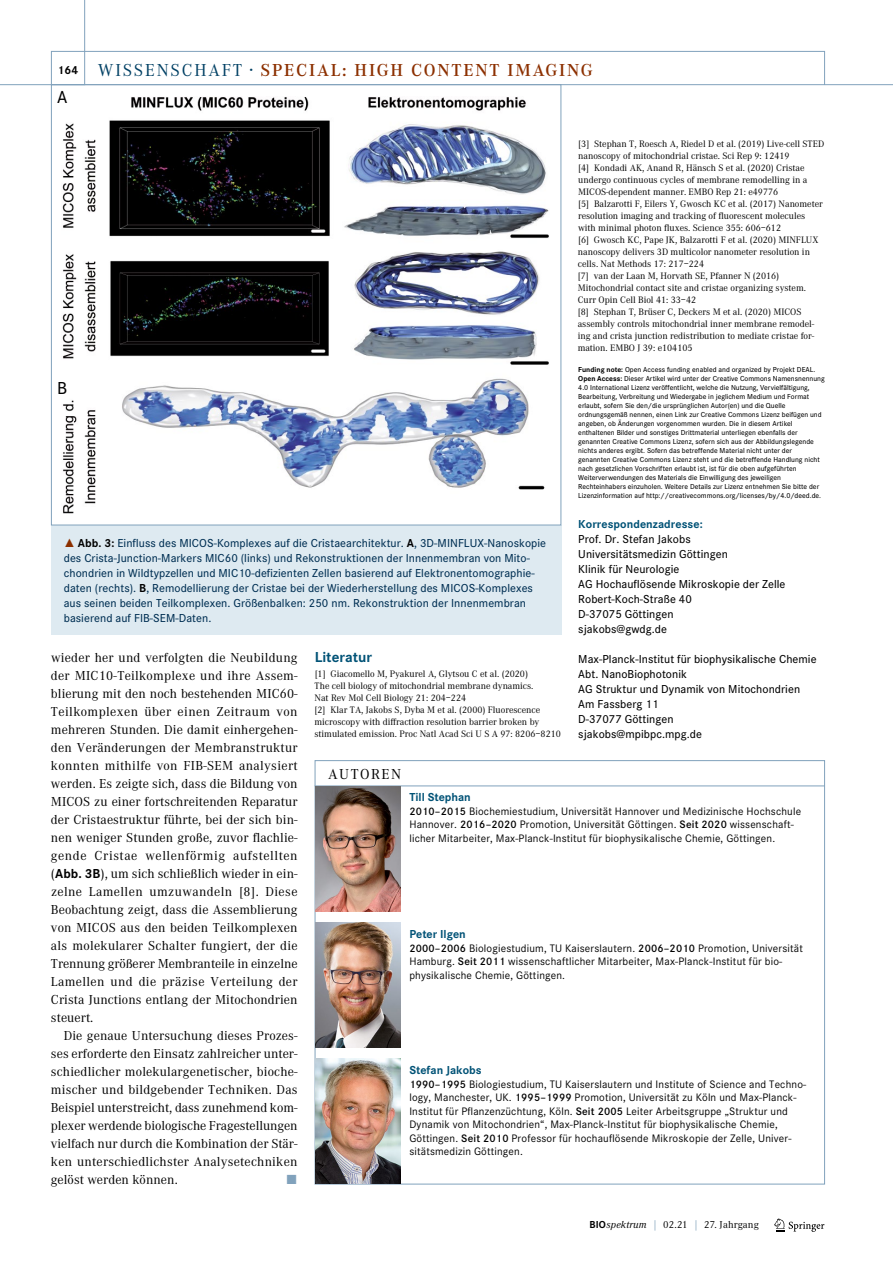
<style>
.page{position:relative;width:893px;height:1263px;background:#fff}
.page>*{position:absolute;margin:0;border:0;box-sizing:border-box;transform-origin:0 0}
.t1{font:18px "Corporate A";letter-spacing:.1em;color:#004064}
.t2{font:600 18px "Corporate A";color:#8c3000}
.t3{font:500 18px "Corporate S";color:#000}
.t4{font:700 15px "Corporate S";color:#005276}
.t5{font:15px "Corporate A";letter-spacing:.095em;color:#000}
.t6{font:13.5px/18px "Corporate A";letter-spacing:.005em;color:#000;text-align:justify}
.t7{font:13.5px "The Sans Expert";color:#81a2bc}
.t8{font:500 12px/15px "Corporate S";letter-spacing:.005em;color:#002f53}
.t9{font:500 12px/15px "Corporate S";letter-spacing:.005em;color:#000}
.t10{font:700 12px "Corporate S";color:#005276}
.t11{font:11.25px/13.5px "Corporate S";letter-spacing:.015em;color:#000}
.t12{font:10.5px "Corporate A";letter-spacing:.015em;color:#000}
.t13{font:9.75px/12px "Corporate A";color:#000}
.t14{font:500 7.5px/9px "Corporate S";color:#000}
.s1{font-family:"Corporate S";font-weight:700;font-size:12px;color:#000}
.s2{font-weight:600;color:#8c3000}
.s3{font-weight:700}
.s4{font-family:"The Sans Expert";font-weight:400;color:#8c3000}
.s5{font-weight:700;color:#000}
.s6{font-family:"Corporate S";font-weight:700}
.s7{font-weight:600}
.s8{font-style:italic}
.s9{color:#628caa}
</style>
<div class="page">
<svg style="left:774px;top:1218px;width:50px;height:14px"></svg>
<div style="left:51px;top:525px;width:510px;height:110px;background:#deeaf1"></div>
<img style="left:62px;top:97px;width:487px;height:417px">
<hr style="left:315px;top:785px;width:510px;height:1px;background:#81a2bc">
<img style="left:315px;top:786px;width:85px;height:126px">
<img style="left:315px;top:922px;width:85px;height:126px">
<img style="left:315px;top:1058px;width:85px;height:126px">
<svg style="left:0;top:0;width:85px;height:85px"></svg>
<div style="left:51px;top:51px;width:774px;height:34px;border:1px solid #81a2bc"></div>
<hr style="left:825px;top:84px;width:68px;height:1px;background:#81a2bc">
<h1 class="t1" style="left:58px;top:60px;width:324px"><span class="s1">164</span> WISSENSCHAFT · <span class="s2">SPECIAL: HIGH</span></h1>
<h1 class="t2" style="left:411px;top:60px;width:27px">CONTENT</h1>
<h1 class="t2" style="left:508px;top:60px;width:22px">IMAGING</h1>
<h1 class="t3" style="left:57px;top:87px;width:12px">A</h1>
<p class="t13" style="left:578px;top:138px;width:248px">[3] Stephan T, Roesch A, Riedel D et al. (2019) Live-cell STED nanoscopy of mitochondrial cristae. Sci Rep 9: 12419<br>[4] Kondadi AK, Anand R, Hänsch S et al. (2020) Cristae undergo continuous cycles of membrane remodelling in a MICOS-dependent manner. EMBO Rep 21: e49776<br>[5] Balzarotti F, Eilers Y, Gwosch KC et al. (2017) Nanometer resolution imaging and tracking of fluorescent molecules with minimal photon fluxes. Science 355: 606–612<br>[6] Gwosch KC, Pape JK, Balzarotti F et al. (2020) MINFLUX nanoscopy delivers 3D multicolor nanometer resolution in cells. Nat Methods 17: 217–224<br>[7] van der Laan M, Horvath SE, Pfanner N (2016)<br>Mitochondrial contact site and cristae organizing system.<br>Curr Opin Cell Biol 41: 33–42<br>[8] Stephan T, Brüser C, Deckers M et al. (2020) MICOS assembly controls mitochondrial inner membrane remodel&shy;ing and crista junction redistribution to mediate cristae for&shy;mation. EMBO J 39: e104105</p>
<p class="t14" style="left:578px;top:365px;width:248px"><span class="s3">Funding note:</span> Open Access funding enabled and organized by Projekt DEAL.<br><span class="s3">Open Access:</span> Dieser Artikel wird unter der Creative Commons Namensnennung 4.0 International Lizenz veröffentlicht, welche die Nutzung, Vervielfältigung, Bearbeitung, Verbreitung und Wiedergabe in jeglichem Medium und Format erlaubt, sofern Sie den/die ursprünglichen Autor(en) und die Quelle ordnungsgemäß nennen, einen Link zur Creative Commons Lizenz beifügen und angeben, ob Änderungen vorgenommen wurden. Die in diesem Artikel enthaltenen Bilder und sonstiges Drittmaterial unterliegen ebenfalls der genannten Creative Commons Lizenz, sofern sich aus der Abbildungslegende nichts anderes ergibt. Sofern das betreffende Material nicht unter der genannten Creative Commons Lizenz steht und die betreffende Handlung nicht nach gesetzlichen Vorschriften erlaubt ist, ist für die oben aufgeführten Weiterverwendungen des Materials die Einwilligung des jeweiligen Rechteinhabers einzuholen. Weitere Details zur Lizenz entnehmen Sie bitte der Lizenzinformation auf http://creativecommons.org/licenses/by/4.0/deed.de.</p>
<p class="t10" style="left:578px;top:517px;width:126px">Korrespondenzadresse:</p>
<p class="t9" style="left:578px;top:531px;width:209px">Prof. Dr. Stefan Jakobs<br>Universitätsmedizin Göttingen<br>Klinik für Neurologie<br>AG Hochauflösende Mikroskopie der Zelle<br>Robert-Koch-Straße 40<br>D-37075 Göttingen<br>sjakobs@gwdg.de</p>
<p class="t9" style="left:578px;top:651px;width:240px">Max-Planck-Institut für biophysikalische Chemie<br>Abt. NanoBiophotonik<br>AG Struktur und Dynamik von Mitochondrien<br>Am Fassberg 11<br>D-37077 Göttingen<br>sjakobs@mpibpc.mpg.de</p>
<h1 class="t3" style="left:57px;top:378px;width:12px">B</h1>
<p class="t8" style="left:64px;top:536px;width:484px"><span class="s4">˚</span> <span class="s5">Abb. 3:</span> Einfluss des MICOS-Komplexes auf die Cristaearchitektur. <span class="s5">A</span>, 3D-MINFLUX-Nanoskopie des Crista-Junction-Markers MIC60 (links) und Rekonstruktionen der Innenmembran von Mito&shy;chondrien in Wildtypzellen und MIC10-defizienten Zellen basierend auf Elektronentomographie&shy;daten (rechts). <span class="s5">B</span>, Remodellierung der Cristae bei der Wiederherstellung des MICOS-Komplexes aus seinen beiden Teilkomplexen. Größenbalken: 250 nm. Rekonstruktion der Innenmembran basierend auf FIB-SEM-Daten.</p>
<p class="t4" style="left:315px;top:649px;width:59px">Literatur</p>
<p class="t13" style="left:314px;top:668px;width:248px">[1] Giacomello M, Pyakurel A, Glytsou C et al. (2020)<br>The cell biology of mitochondrial membrane dynamics.<br>Nat Rev Mol Cell Biology 21: 204–224<br>[2] Klar TA, Jakobs S, Dyba M et al. (2000) Fluorescence microscopy with diffraction resolution barrier broken by stimulated emission. Proc Natl Acad Sci U S A 97: 8206–8210</p>
<p class="t6" style="left:51px;top:649px;width:248px">wieder her und verfolgten die Neubildung der MIC10-Teilkomplexe und ihre Assem&shy;blierung mit den noch bestehenden MIC60- Teilkomplexen über einen Zeitraum von mehreren Stunden. Die damit einhergehen&shy;den Veränderungen der Membranstruktur konnten mithilfe von FIB-SEM analysiert werden. Es zeigte sich, dass die Bildung von MICOS zu einer fortschreitenden Reparatur der Cristaestruktur führte, bei der sich bin&shy;nen weniger Stunden große, zuvor flachlie&shy;gende Cristae wellenförmig aufstellten (<span class="s6">Abb. 3B</span>), um sich schließlich wieder in ein&shy;zelne Lamellen umzuwandeln [8]. Diese Beobachtung zeigt, dass die Assemblierung von MICOS aus den beiden Teilkomplexen als molekularer Schalter fungiert, der die Trennung größerer Membranteile in einzelne Lamellen und die präzise Verteilung der Crista Junctions entlang der Mitochondrien steuert.</p>
<p class="t6" style="left:51px;top:1027px;width:248px;text-indent:13px">Die genaue Untersuchung dieses Prozes&shy;ses erforderte den Einsatz zahlreicher unter&shy;schiedlicher molekulargenetischer, bioche&shy;mischer und bildgebender Techniken. Das Beispiel unterstreicht, dass zunehmend kom&shy;plexer werdende biologische Fragestellungen vielfach nur durch die Kombination der Stär&shy;ken unterschiedlichster Analysetechniken gelöst werden können.</p>
<p class="t5" style="left:328px;top:766px;width:74px">AUTOREN</p>
<p class="t10" style="left:409px;top:790px;width:63px">Till Stephan</p>
<p class="t11" style="left:409px;top:804px;width:393px"><span class="s7">2010–2015</span> Biochemiestudium, Universität Hannover und Medizinische Hochschule<br>Hannover. <span class="s7">2016–2020</span> Promotion, Universität Göttingen. <span class="s7">Seit 2020</span> wissenschaft&shy;licher Mitarbeiter, Max-Planck-Institut für biophysikalische Chemie, Göttingen.</p>
<p class="t10" style="left:409px;top:927px;width:58px">Peter Ilgen</p>
<p class="t11" style="left:409px;top:941px;width:395px"><span class="s7">2000–2006</span> Biologiestudium, TU Kaiserslautern. <span class="s7">2006–2010</span> Promotion, Universität<br>Hamburg. <span class="s7">Seit 2011</span> wissenschaftlicher Mitarbeiter, Max-Planck-Institut für bio&shy;physikalische Chemie, Göttingen.</p>
<p class="t10" style="left:409px;top:1063px;width:74px">Stefan Jakobs</p>
<p class="t11" style="left:409px;top:1077px;width:398px"><span class="s7">1990–1995</span> Biologiestudium, TU Kaiserslautern und Institute of Science and Techno&shy;logy, Manchester, UK. <span class="s7">1995–1999</span> Promotion, Universität zu Köln und Max-Planck-Institut für Pflanzenzüchtung, Köln. <span class="s7">Seit 2005</span> Leiter Arbeitsgruppe „Struktur und Dynamik von Mitochondrien“, Max-Planck-Institut für biophysikalische Chemie, Göttingen. <span class="s7">Seit 2010</span> Professor für hochauflösende Mikroskopie der Zelle, Univer&shy;sitätsmedizin Göttingen.</p>
<p class="t7" style="left:286px;top:1168px;width:13px">ó</p>
<p class="t12" style="left:589px;top:1219px;width:171px"><span class="s6">BIO</span><span class="s8">spektrum</span> <span class="s9">|</span> 02.21 <span class="s9">|</span> 27. Jahrgang</p>
</div>
